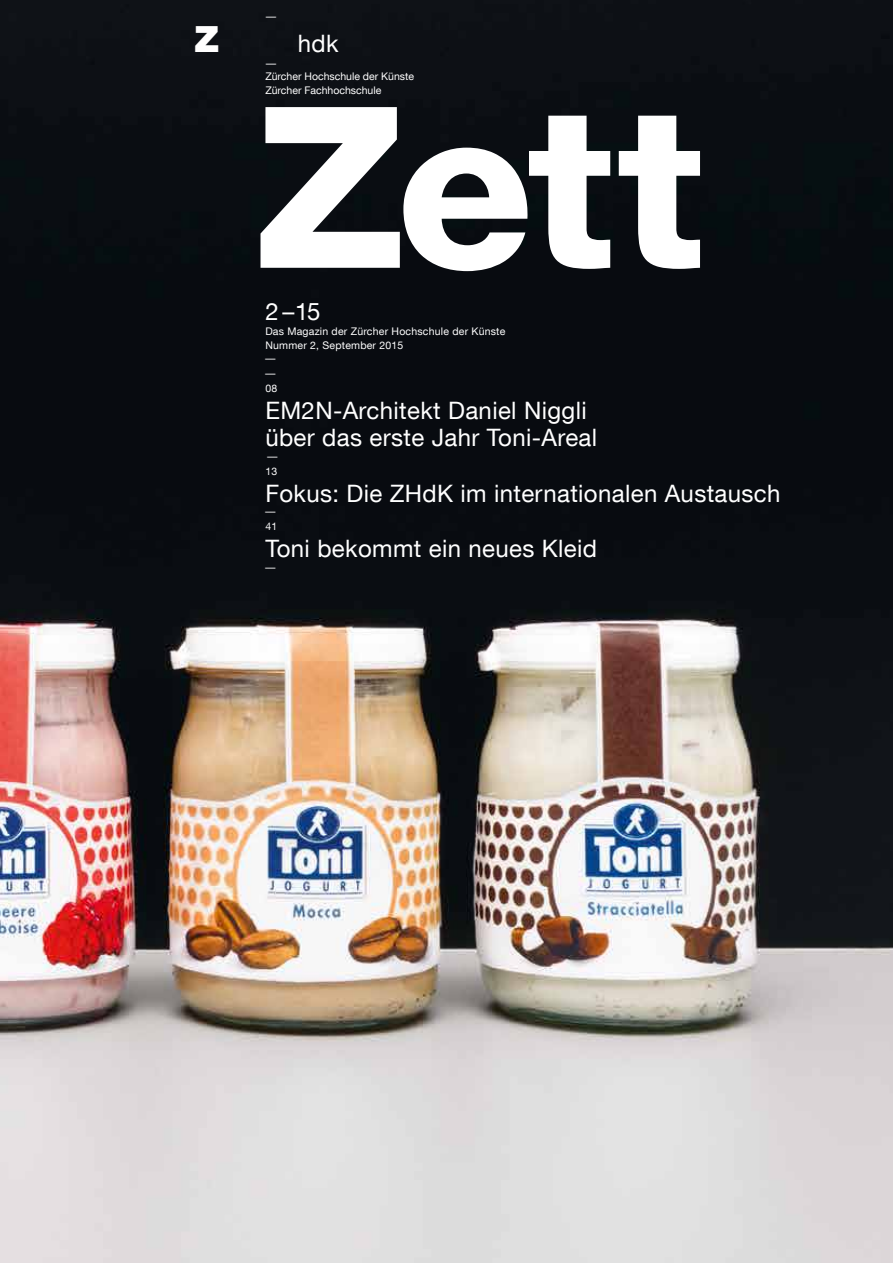
<style>
.page{position:relative;width:893px;height:1263px;background:#fff}
.page>*{position:absolute;margin:0;border:0;box-sizing:border-box;transform-origin:0 0}
.t1{font:800 225px "Helvetica Neue LT Com";color:#fff}
.t2{font:900 36px "Helvetica Neue LT Com";color:#fff}
.t3{font:24px/27px "Helvetica Neue LT Com";letter-spacing:.015em;color:#fff}
.t4{font:10.5px/13.5px "Helvetica Neue LT Com";letter-spacing:.02em;color:#fff}
.t5{font:10.5px/13.5px "Helvetica Neue LT Com";color:#fff;scale:1.32 1}
.t6{font:10.5px/15px "Helvetica Neue LT Com";letter-spacing:.02em;color:#fff;scale:1.32 1}
</style>
<div class="page">
<img style="left:0;top:0;width:893px;height:1263px">
<p class="t6" style="left:264px;top:9px;width:12px">—</p>
<h2 class="t2" style="left:194px;top:17px;width:26px">Z</h2>
<p class="t3" style="left:298px;top:29px;width:42px">hdk</p>
<p class="t5" style="left:264px;top:56px;width:115px">—<br>Zürcher Hochschule der Künste<br>Zürcher Fachhochschule</p>
<h1 class="t1" style="left:255px;top:54px;width:451px">Zett</h1>
<p class="t3" style="left:265px;top:298px;width:57px">2 –15</p>
<p class="t4" style="left:264px;top:325px;width:243px">Das Magazin der Zürcher Hochschule der Künste<br>Nummer 2, September 2015<br>—</p>
<p class="t6" style="left:264px;top:366px;width:12px">—<br>08</p>
<p class="t3" style="left:265px;top:397px;width:333px">EM2N-Architekt Daniel Niggli über das erste Jahr Toni-Areal</p>
<p class="t6" style="left:265px;top:448px;width:12px">—<br>13</p>
<p class="t3" style="left:265px;top:479px;width:517px">Fokus: Die ZHdK im internationalen Austausch</p>
<p class="t6" style="left:264px;top:504px;width:12px">—<br>41</p>
<p class="t3" style="left:265px;top:535px;width:333px">Toni bekommt ein neues Kleid</p>
<p class="t6" style="left:264px;top:559px;width:12px">—</p>
</div>
